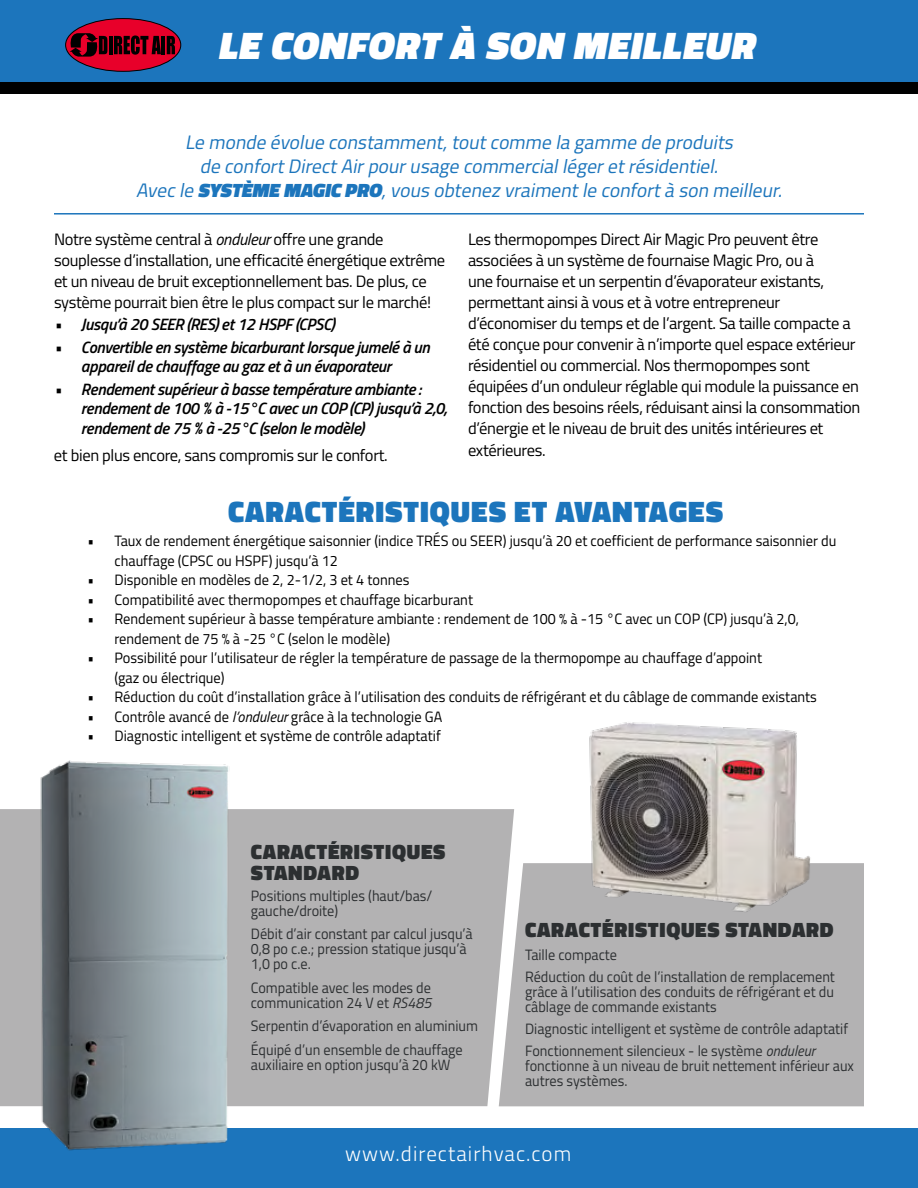
<style>
.page{position:relative;width:918px;height:1188px;background:#fff}
.page>*{position:absolute;margin:0;border:0;box-sizing:border-box;transform-origin:0 0}
.t1{font:italic 900 39px "Titillium";color:#fff}
.t2{font:900 30px "Titillium";letter-spacing:.035em;color:#1c75bc}
.t3{font:900 21px/21px "Titillium";letter-spacing:.035em;color:#2c2f31}
.t4{font:300 21px "Titillium";letter-spacing:.05em;color:#fff}
.t5{font:italic 19.5px/24px "Titillium";color:#1c75bc;text-align:center}
.t6{font:16.5px/21px "Titillium";letter-spacing:-.02em;color:#000}
.t7{font:italic 600 16.5px/19.5px "Titillium";letter-spacing:-.02em;color:#000}
.t8{font:15px/19.5px "Titillium";color:#000;scale:.96 1}
.t9{font:15px/15px "Titillium";color:#2c2f31;scale:.95 1}
.s1{font-weight:900}
.s2{font-style:italic}
</style>
<div class="page">
<div style="left:0;top:1128px;width:918px;height:60px;background:#1c75bc"></div>
<div style="left:0;top:0;width:918px;height:94px;background:#1c75bc"></div>
<div style="left:0;top:82px;width:918px;height:12px;background:#000"></div>
<hr style="left:54px;top:213px;width:810px;height:2px;background:#1c75bc">
<div style="left:66px;top:19px;width:115px;height:52px;background:#e8002a;border-radius:50%"></div>
<div style="left:65px;top:18px;width:116px;height:54px;border:1px solid #000;border-radius:50%"></div>
<svg style="left:68px;top:33px;width:39px;height:24px"></svg>
<hr style="left:109px;top:36px;width:4px;height:18px;background:#000">
<svg style="left:114px;top:35px;width:47px;height:20px"></svg>
<hr style="left:162px;top:36px;width:3px;height:18px;background:#000">
<svg style="left:167px;top:36px;width:8px;height:18px"></svg>
<div style="left:0;top:809px;width:514px;height:297px;background:#b3b2b3"></div>
<div style="left:499px;top:863px;width:365px;height:243px;background:#b3b2b3"></div>
<img style="left:34px;top:760px;width:202px;height:391px">
<img style="left:585px;top:722px;width:233px;height:196px">
<h1 class="t1" style="left:218px;top:17px;width:548px">LE CONFORT À SON MEILLEUR</h1>
<p class="t5" style="left:136px;top:129px;width:652px">Le monde évolue constamment,toutcomme la gamme de produits<br>de confortDirectAirpourusage commerciallégeretrésidentiel.<br>Avecle <span class="s1">SYSTÈME MAGIC PRO</span>,vous obtenez vraimentle confortà son meilleur.</p>
<p class="t6" style="left:54px;top:228px;width:393px">Notre système central à <span class="s2">onduleur</span> offre une grande souplesse d’installation, une efficacité énergétique extrême et un niveau de bruit exceptionnellement bas. De plus, ce système pourrait bien être le plus compact sur le marché!</p>
<p class="t7" style="left:54px;top:314px;width:282px">• Jusqu’à 20 SEER (RES) et 12 HSPF (CPSC)</p>
<p class="t7" style="left:81px;top:336px;width:350px;text-indent:-27px">• Convertible en système bicarburant lorsque jumelé à un appareil de chauffage au gaz et à un évaporateur</p>
<p class="t7" style="left:81px;top:378px;width:368px;text-indent:-27px">• Rendement supérieur à basse température ambiante : rendement de 100 % à -15°C avec un COP (CP) jusqu’à 2,0, rendement de 75 % à -25°C (selon le modèle)</p>
<p class="t6" style="left:54px;top:444px;width:335px">et bien plus encore, sans compromis sur le confort.</p>
<p class="t6" style="left:468px;top:228px;width:394px">Les thermopompes Direct Air Magic Pro peuvent être associées à un système de fournaise Magic Pro, ou à<br>une fournaise et un serpentin d’évaporateur existants, permettant ainsi à vous et à votre entrepreneur d’économiser du temps et de l’argent. Sa taille compacte a été conçue pour convenir à n’importe quel espace extérieur résidentiel ou commercial. Nos thermopompes sont équipées d’un onduleur réglable qui module la puissance en fonction des besoins réels, réduisant ainsi la consommation d’énergie et le niveau de bruit des unités intérieures et</p>
<p class="t6" style="left:468px;top:439px;width:79px">extérieures.</p>
<h2 class="t2" style="left:228px;top:490px;width:496px">CARACTÉRISTIQUES ET AVANTAGES</h2>
<p class="t8" style="left:114px;top:530px;width:754px;text-indent:-27px">• Taux de rendement énergétique saisonnier (indice TRÉS ou SEER) jusqu’à 20 et coefficient de performance saisonnier du chauffage (CPSC ou HSPF) jusqu’à 12</p>
<p class="t8" style="left:87px;top:569px;width:337px">• Disponible en modèles de 2, 2-1/2, 3 et 4 tonnes</p>
<p class="t8" style="left:87px;top:589px;width:403px">• Compatibilité avec thermopompes et chauffage bicarburant</p>
<p class="t8" style="left:114px;top:608px;width:715px;text-indent:-27px">• Rendement supérieur à basse température ambiante : rendement de 100 % à -15 °C avec un COP (CP) jusqu’à 2,0, rendement de 75 % à -25 °C (selon le modèle)</p>
<p class="t8" style="left:114px;top:647px;width:676px;text-indent:-27px">• Possibilité pour l’utilisateur de régler la température de passage de la thermopompe au chauffage d’appoint (gaz ou électrique)</p>
<p class="t8" style="left:87px;top:686px;width:761px">• Réduction du coût d’installation grâce à l’utilisation des conduits de réfrigérant et du câblage de commande existants</p>
<p class="t8" style="left:87px;top:706px;width:371px">• Contrôle avancé de <span class="s2">l’onduleur</span> grâce à la technologie GA</p>
<p class="t8" style="left:87px;top:725px;width:370px">• Diagnostic intelligent et système de contrôle adaptatif</p>
<p class="t3" style="left:251px;top:841px;width:196px">CARACTÉRISTIQUES<br>STANDARD</p>
<p class="t9" style="left:251px;top:887px;width:193px">Positions multiples (haut/bas/ gauche/droite)</p>
<p class="t9" style="left:251px;top:926px;width:235px">Débit d’air constant par calcul jusqu’à<br>0,8 po c.e.; pression statique jusqu’à<br>1,0 po c.e.</p>
<p class="t9" style="left:251px;top:979px;width:192px">Compatible avec les modes de communication 24 V et <span class="s2">RS485</span></p>
<p class="t9" style="left:251px;top:1014px;width:241px;line-height:23.5px">Serpentin d’évaporation en aluminium<br>Équipé d’un ensemble de chauffage</p>
<p class="t9" style="left:251px;top:1056px;width:212px">auxiliaire en option jusqu’à 20 kW</p>
<p class="t3" style="left:525px;top:919px;width:310px">CARACTÉRISTIQUES STANDARD</p>
<p class="t9" style="left:525px;top:943px;width:328px;line-height:22px">Taille compacte<br>Réduction du coût de l’installation de remplacement</p>
<p class="t9" style="left:525px;top:984px;width:327px">grâce à l’utilisation des conduits de réfrigérant et du câblage de commande existants</p>
<p class="t9" style="left:525px;top:1017px;width:341px;line-height:22px">Diagnostic intelligent et système de contrôle adaptatif<br>Fonctionnement silencieux - le système <span class="s2">onduleur</span></p>
<p class="t9" style="left:525px;top:1058px;width:348px">fonctionne à un niveau de bruit nettement inférieur aux autres systèmes.</p>
<p class="t4" style="left:345px;top:1138px;width:228px">www.directairhvac.com</p>
</div>
